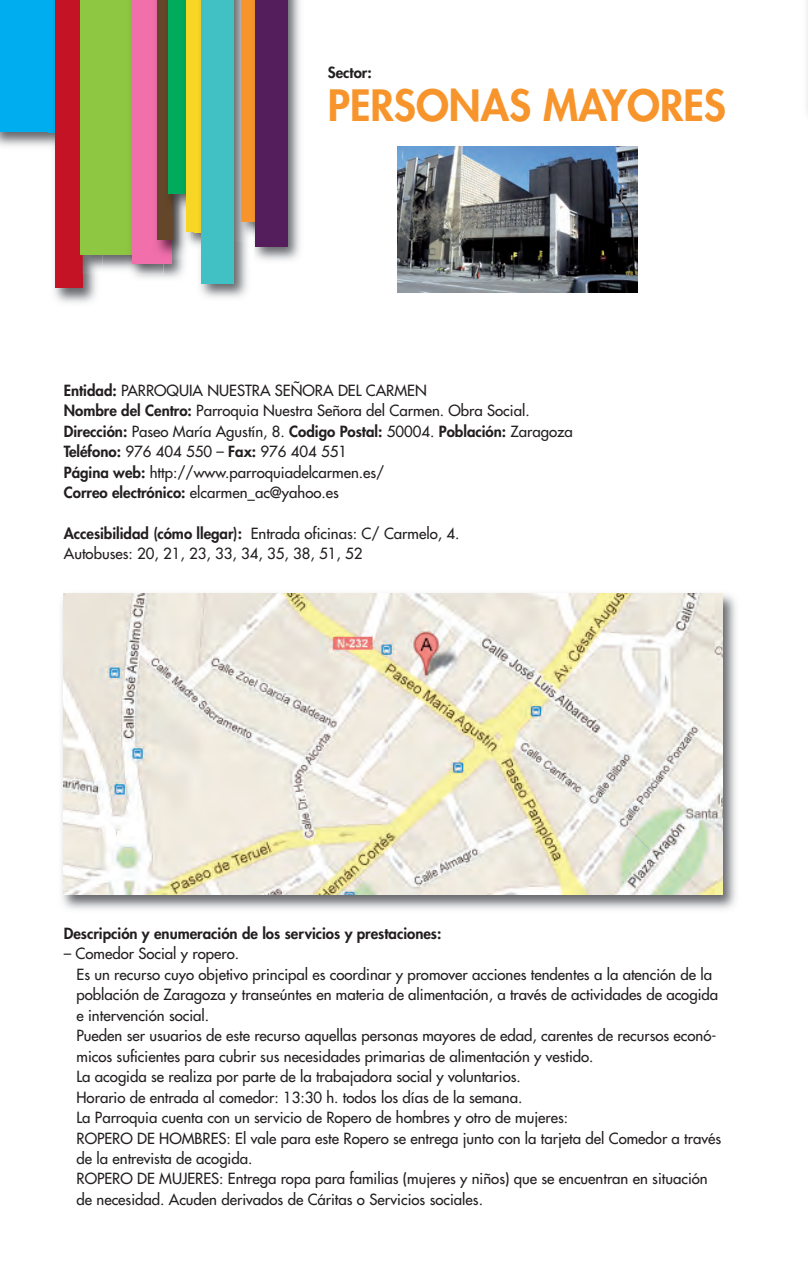
<style>
.page{position:relative;width:808px;height:1263px;background:#fff}
.page>*{position:absolute;margin:0;border:0;box-sizing:border-box;transform-origin:0 0}
.t1{font:800 42px "Futura";color:#f7952c}
.t2{font:15px/20.4px "Futura";color:#231f20}
.t3{font:800 15px "Futura";color:#231f20}
.s1{font-weight:800}
</style>
<div class="page">
<img style="left:0;top:132px;width:48px;height:14px">
<div style="left:0;top:0;width:58px;height:132px;background:#00aeef"></div>
<img style="left:62px;top:593px;width:674px;height:317px">
<img style="left:807px;top:0;width:1px;height:112px">
<img style="left:48px;top:132px;width:49px;height:171px">
<div style="left:55px;top:0;width:28px;height:288px;background:#c41324"></div>
<img style="left:82px;top:255px;width:43px;height:19px">
<div style="left:80px;top:0;width:64px;height:255px;background:#8ec741"></div>
<img style="left:134px;top:259px;width:50px;height:19px">
<img style="left:125px;top:255px;width:39px;height:19px">
<img style="left:131px;top:0;width:1px;height:255px">
<div style="left:132px;top:0;width:39px;height:264px;background:#f16fab"></div>
<img style="left:156px;top:0;width:29px;height:259px">
<div style="left:157px;top:0;width:16px;height:240px;background:#64472b"></div>
<img style="left:168px;top:0;width:3px;height:195px">
<div style="left:169px;top:0;width:27px;height:194px;background:#00ab5c"></div>
<img style="left:179px;top:194px;width:13px;height:58px">
<div style="left:186px;top:0;width:22px;height:232px;background:#f8d626"></div>
<img style="left:200px;top:241px;width:48px;height:57px">
<div style="left:201px;top:0;width:33px;height:283px;background:#41c1c4"></div>
<img style="left:234px;top:0;width:14px;height:241px">
<div style="left:241px;top:0;width:16px;height:221px;background:#f7952c"></div>
<img style="left:254px;top:0;width:46px;height:261px">
<img style="left:248px;top:221px;width:4px;height:15px">
<img style="left:254px;top:0;width:1px;height:221px">
<div style="left:255px;top:0;width:32px;height:247px;background:#541d5b"></div>
<img style="left:398px;top:146px;width:240px;height:147px">
<img style="left:64px;top:594px;width:659px;height:301px">
<p class="t3" style="left:328px;top:65px;width:45px">Sector:</p>
<h1 class="t1" style="left:328px;top:86px;width:400px">PERSONAS MAYORES</h1>
<p class="t2" style="left:64px;top:381px;width:511px"><span class="s1">Entidad:</span> PARROQUIA NUESTRA SEÑORA DEL CARMEN<br><span class="s1">Nombre del Centro:</span> Parroquia Nuestra Señora del Carmen. Obra Social.<br><span class="s1">Dirección:</span> Paseo María Agustín, 8. <span class="s1">Codigo Postal:</span> 50004. <span class="s1">Población:</span> Zaragoza <span class="s1">Teléfono:</span> 976 404 550 – <span class="s1">Fax:</span> 976 404 551<br><span class="s1">Página web:</span> http://www.parroquiadelcarmen.es/<br><span class="s1">Correo electrónico:</span> elcarmen_ac@yahoo.es</p>
<p class="t2" style="left:64px;top:524px;width:397px"><span class="s1">Accesibilidad (cómo llegar):</span> Entrada oficinas: C/ Carmelo, 4.<br>Autobuses: 20, 21, 23, 33, 34, 35, 38, 51, 52</p>
<p class="t3" style="left:64px;top:926px;width:379px">Descripción y enumeración de los servicios y prestaciones:</p>
<p class="t2" style="left:77px;top:945px;width:646px;text-indent:-13px">– Comedor Social y ropero.<br>Es un recurso cuyo objetivo principal es coordinar y promover acciones tendentes a la atención de la población de Zaragoza y transeúntes en materia de alimentación, a través de actividades de acogida e intervención social.<br>Pueden ser usuarios de este recurso aquellas personas mayores de edad, carentes de recursos econó&shy;micos suficientes para cubrir sus necesidades primarias de alimentación y vestido.<br>La acogida se realiza por parte de la trabajadora social y voluntarios.<br>Horario de entrada al comedor: 13:30 h. todos los días de la semana.<br>La Parroquia cuenta con un servicio de Ropero de hombres y otro de mujeres:<br>ROPERO DE HOMBRES: El vale para este Ropero se entrega junto con la tarjeta del Comedor a través de la entrevista de acogida.<br>ROPERO DE MUJERES: Entrega ropa para familias (mujeres y niños) que se encuentran en situación de necesidad. Acuden derivados de Cáritas o Servicios sociales.</p>
</div>
